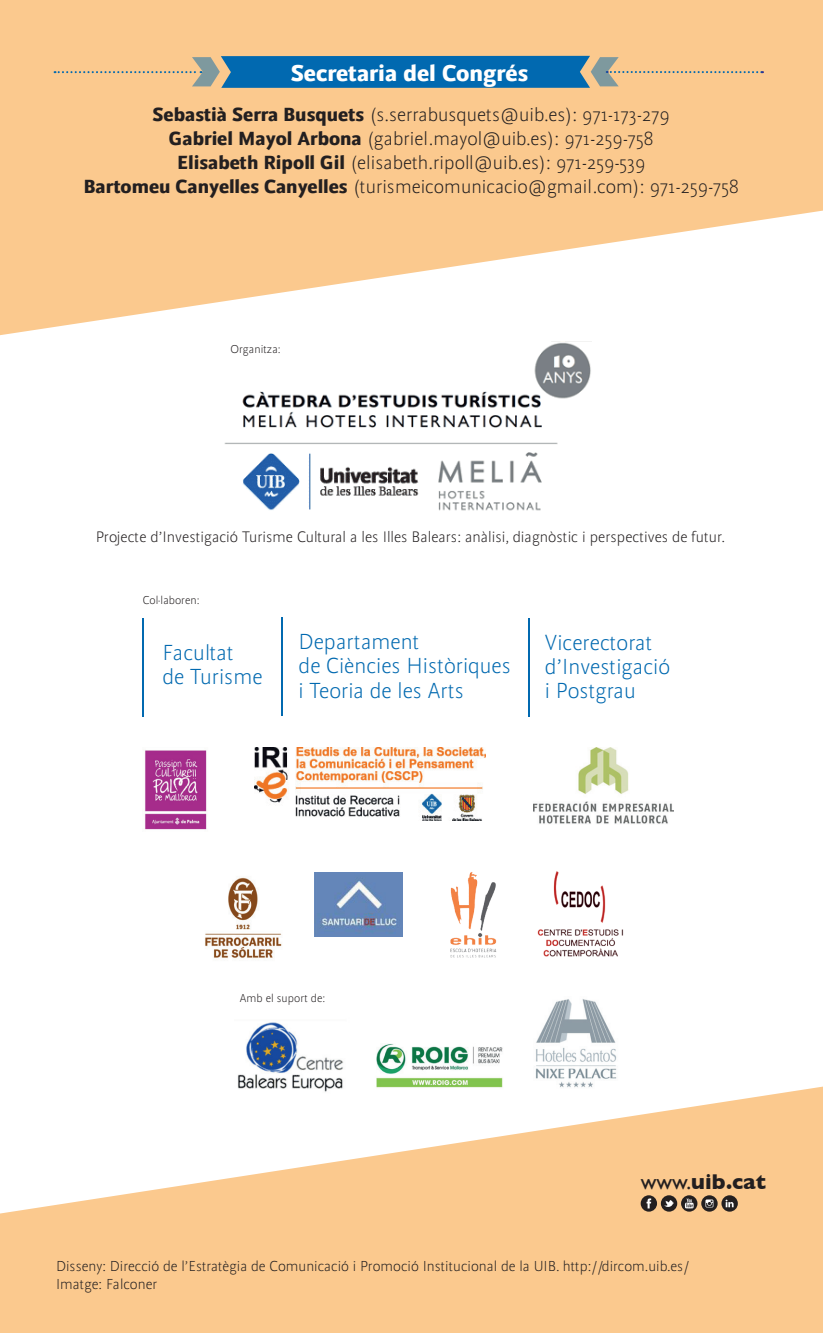
<style>
.page{position:relative;width:823px;height:1333px;background:#fff}
.page>*{position:absolute;margin:0;border:0;box-sizing:border-box;transform-origin:0 0}
.t1{font:700 24px "UI Bsans";color:#fff}
.t2{font:300 22.8px/24px "UI Bsans";color:#0169b0}
.t3{font:700 21.8px "Gill Sans";color:#231f20}
.t4{font:300 20px/24px "UI Bsans";color:#231f20;text-align:center}
.t5{font:300 16px "UI Bsans";color:#231f20}
.t6{font:300 15.2px/18.2px "UI Bsans";color:#231f20}
.t7{font:300 12px "UI Bsans";color:#231f20}
.s1{font-weight:700}
.s2{font-weight:400}
</style>
<div class="page">
<svg style="left:0;top:1086px;width:822px;height:246px;fill:#fbc98e"></svg>
<img style="left:224px;top:341px;width:367px;height:170px">
<svg style="left:0;top:0;width:822px;height:336px;fill:#fbc98e"></svg>
<img style="left:533px;top:747px;width:140px;height:77px">
<img style="left:145px;top:750px;width:62px;height:80px">
<img style="left:254px;top:747px;width:231px;height:73px">
<svg style="left:55px;top:56px;width:708px;height:32px;background:#7495a0"></svg>
<svg style="left:700px;top:1195px;width:17px;height:16px"></svg>
<svg style="left:640px;top:1195px;width:16px;height:16px"></svg>
<svg style="left:660px;top:1195px;width:16px;height:16px"></svg>
<svg style="left:680px;top:1195px;width:17px;height:16px"></svg>
<svg style="left:705px;top:1199px;width:8px;height:8px"></svg>
<svg style="left:721px;top:1195px;width:16px;height:16px"></svg>
<svg style="left:646px;top:1198px;width:4px;height:10px"></svg>
<svg style="left:663px;top:1199px;width:10px;height:7px"></svg>
<svg style="left:684px;top:1198px;width:9px;height:10px"></svg>
<svg style="left:725px;top:1199px;width:8px;height:8px"></svg>
<img style="left:234px;top:1022px;width:275px;height:74px">
<hr style="left:281px;top:618px;width:1px;height:98px;background:#0169b0">
<hr style="left:142px;top:618px;width:1px;height:98px;background:#0169b0">
<hr style="left:528px;top:618px;width:1px;height:98px;background:#0169b0">
<img style="left:205px;top:877px;width:77px;height:81px">
<img style="left:450px;top:872px;width:47px;height:86px">
<img style="left:314px;top:872px;width:88px;height:64px">
<img style="left:537px;top:871px;width:87px;height:86px">
<img style="left:533px;top:999px;width:85px;height:90px">
<p class="t1" style="left:290px;top:60px;width:239px">Secretaria del Congrés</p>
<p class="t4" style="left:83px;top:103px;width:656px"><span class="s1">Sebastià Serra Busquets</span> (s.serrabusquets@uib.es): 971-173-279<br><span class="s1">Gabriel Mayol Arbona</span> (gabriel.mayol@uib.es): 971-259-758<br><span class="s1">Elisabeth Ripoll Gil</span> (elisabeth.ripoll@uib.es): 971-259-539<br><span class="s1">Bartomeu Canyelles Canyelles</span> (turismeicomunicacio@gmail.com): 971-259-758</p>
<p class="t7" style="left:230px;top:342px;width:52px">Organitza:</p>
<p class="t5" style="left:96px;top:528px;width:631px">Projecte d’Investigació Turisme Cultural a les Illes Balears: anàlisi, diagnòstic i perspectives de futur.</p>
<p class="t7" style="left:143px;top:593px;width:58px">Col·laboren:</p>
<p class="t2" style="left:162px;top:641px;width:102px">Facultat<br>de Turisme</p>
<p class="t2" style="left:298px;top:630px;width:214px">Departament<br>de Ciències Històriques i Teoria de les Arts</p>
<p class="t2" style="left:544px;top:630px;width:127px">Vicerectorat d’Investigació i Postgrau</p>
<p class="t7" style="left:240px;top:991px;width:87px">Amb el suport de:</p>
<p class="t3" style="left:640px;top:1169px;width:127px"><span class="s2">www.</span>uib.cat</p>
<p class="t6" style="left:56px;top:1257px;width:634px">Disseny: Direcció de l’Estratègia de Comunicació i Promoció Institucional de la UIB. http://dircom.uib.es/<br>Imatge: Falconer</p>
</div>
